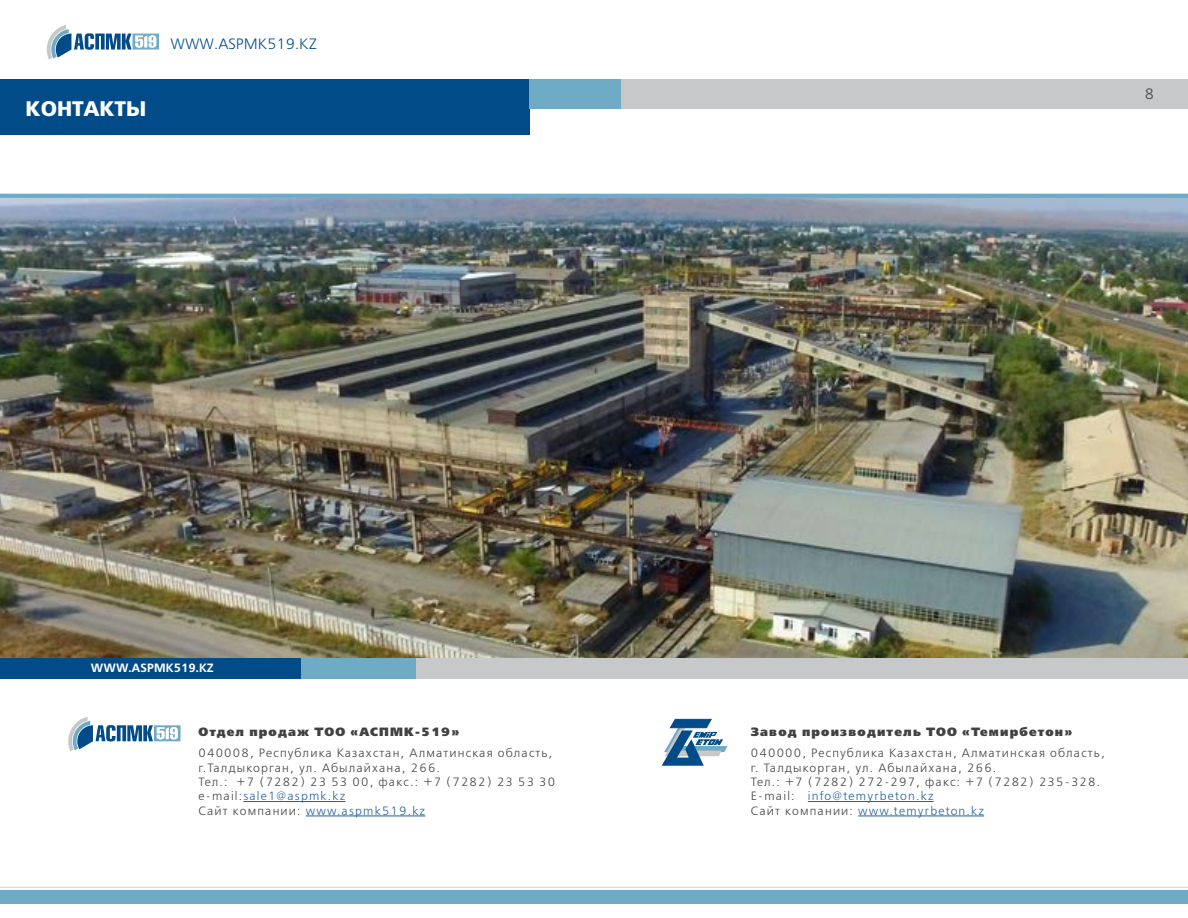
<style>
.page{position:relative;width:1188px;height:918px;background:#fff}
.page>*{position:absolute;margin:0;border:0;box-sizing:border-box;transform-origin:0 0}
.t1{font:800 21px "DS Free Set";color:#fff}
.t2{font:15px "DS Free Set";color:#004b88}
.t3{font:15px "DS Free Set";color:#414042}
.t4{font:12px/14.4px "DS Free Set";letter-spacing:.1em;color:#414042}
.t5{font:900 12px "DS Free Set";letter-spacing:.1em;color:#414042}
.t6{font:700 12px "DS Free Set";color:#fff}
.s1{color:#215e9e}
</style>
<div class="page">
<div style="left:0;top:79px;width:529px;height:55px;background:#004b88"></div>
<div style="left:529px;top:79px;width:93px;height:29px;background:#70abc5"></div>
<svg style="left:47px;top:25px;width:112px;height:35px"></svg>
<div style="left:622px;top:79px;width:566px;height:29px;background:#c7c8ca"></div>
<hr style="left:0;top:887px;width:1188px;height:1px;background:#dcddde">
<div style="left:0;top:890px;width:1188px;height:13px;background:#70abc5"></div>
<hr style="left:243px;top:801px;width:103px;height:1px;background:#215e9e">
<hr style="left:306px;top:816px;width:119px;height:1px;background:#215e9e">
<div style="left:0;top:658px;width:301px;height:21px;background:#004b88"></div>
<div style="left:301px;top:658px;width:116px;height:21px;background:#70abc5"></div>
<svg style="left:68px;top:717px;width:113px;height:34px"></svg>
<div style="left:417px;top:658px;width:771px;height:21px;background:#c7c8ca"></div>
<img style="left:0;top:198px;width:1188px;height:460px">
<hr style="left:0;top:194px;width:1188px;height:4px;background:#70abc5">
<svg style="left:662px;top:719px;width:66px;height:47px"></svg>
<hr style="left:808px;top:801px;width:126px;height:1px;background:#215e9e">
<hr style="left:858px;top:816px;width:126px;height:1px;background:#215e9e">
<h1 class="t1" style="left:26px;top:97px;width:122px">КОНТАКТЫ</h1>
<p class="t2" style="left:171px;top:35px;width:148px">WWW.ASPMK519.KZ</p>
<p class="t3" style="left:1145px;top:85px;width:11px">8</p>
<p class="t6" style="left:91px;top:661px;width:125px">WWW.ASPMK519.KZ</p>
<p class="t5" style="left:199px;top:724px;width:262px">Отдел продаж ТОО «АСПМК-519»</p>
<p class="t4" style="left:199px;top:746px;width:358px">040008, Республика Казахстан, Алматинская область, г.Талдыкорган, ул. Абылайхана, 266.<br>Тел.: +7 (7282) 23 53 00, факс.: +7 (7282) 23 53 30 e-mail:<span class="s1">sale1@aspmk.kz<br></span>Сайт компании: <span class="s1">www.aspmk519.kz</span></p>
<p class="t5" style="left:751px;top:724px;width:323px">Завод производитель ТОО «Темирбетон»</p>
<p class="t4" style="left:751px;top:746px;width:355px">040000, Республика Казахстан, Алматинская область, г. Талдыкорган, ул. Абылайхана, 266.<br>Тел.: +7 (7282) 272-297, факс: +7 (7282) 235-328.<br>E-mail: <span class="s1">info@temyrbeton.kz<br></span>Сайт компании: <span class="s1">www.temyrbeton.kz</span></p>
</div>
